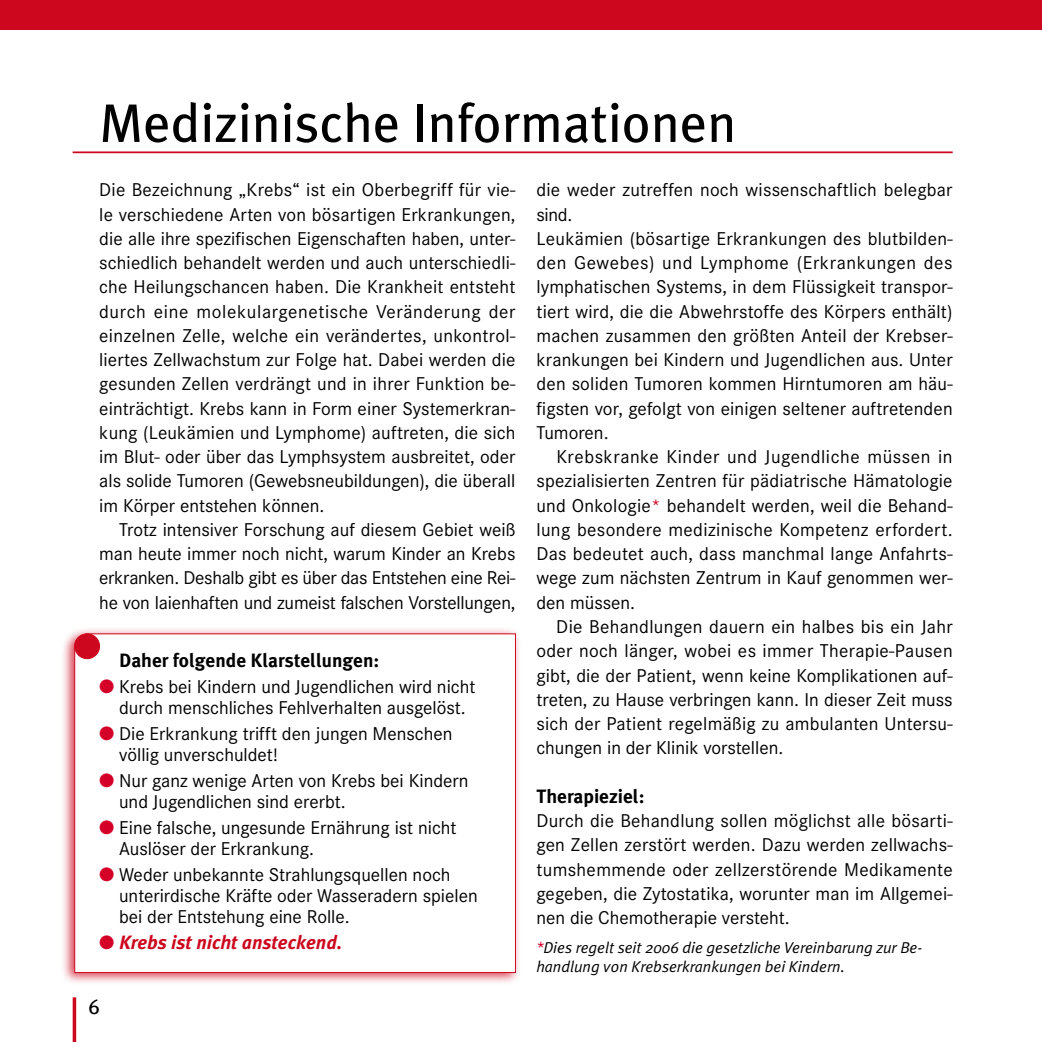
<style>
.page{position:relative;width:1042px;height:1042px;background:#fff}
.page>*{position:absolute;margin:0;border:0;box-sizing:border-box;transform-origin:0 0}
.t1{font:54.25px "Meta Plus";color:#000}
.t2{font:21px "Meta Plus Book Caps";color:#000}
.t3{font:19.25px/24.3px "Corporate S";color:#000;text-align:justify}
.t4{font:700 19.25px "Meta Plus";color:#000}
.t5{font:italic 700 19.25px "Meta Plus";color:#cd071e}
.t6{font:italic 15.75px/19.2px "Meta Plus Normal";color:#000}
.s1{color:#d40028}
.s2{color:#cd071e}
</style>
<div class="page">
<hr style="left:73px;top:997px;width:3px;height:45px;background:#cd071e">
<hr style="left:73px;top:151px;width:879px;height:2px;background:#cd071e">
<div style="left:0;top:0;width:1042px;height:30px;background:#cd071e"></div>
<div style="left:61px;top:627px;width:460px;height:358px;background:#cd071e;opacity:.75"></div>
<svg style="left:74px;top:633px;width:442px;height:340px"></svg>
<div style="left:75px;top:634px;width:25px;height:24px;background:#cd071e;border-radius:50%"></div>
<div style="left:74px;top:633px;width:26px;height:26px;border:1px solid #cd071e;border-radius:50%"></div>
<h1 class="t1" style="left:99px;top:92px;width:638px">Medizinische Informationen</h1>
<p class="t3" style="left:99px;top:178px;width:418px">Die Bezeichnung „Krebs“ ist ein Oberbegriff für vie&shy;le verschiedene Arten von bösartigen Erkrankungen, die alle ihre spezifischen Eigenschaften haben, unter&shy;schiedlich behandelt werden und auch unterschiedli&shy;che Heilungschancen haben. Die Krankheit entsteht durch eine molekulargenetische Veränderung der einzelnen Zelle, welche ein verändertes, unkontrol&shy;liertes Zellwachstum zur Folge hat. Dabei werden die gesunden Zellen verdrängt und in ihrer Funktion be&shy;einträchtigt. Krebs kann in Form einer Systemerkran&shy;kung (Leukämien und Lymphome) auftreten, die sich im Blut- oder über das Lymphsystem ausbreitet, oder als solide Tumoren (Gewebsneubildungen), die überall im Körper entstehen können.</p>
<p class="t3" style="left:99px;top:518px;width:418px;text-indent:20px">Trotz intensiver Forschung auf diesem Gebiet weiß man heute immer noch nicht, warum Kinder an Krebs erkranken. Deshalb gibt es über das Entstehen eine Rei&shy;he von laienhaften und zumeist falschen Vorstellungen,</p>
<p class="t4" style="left:119px;top:649px;width:262px">Daher folgende Klarstellungen:</p>
<p class="t3" style="left:99px;top:676px;width:378px;line-height:21px;text-align:center"><span class="s1">●</span> Krebs bei Kindern und Jugendlichen wird nicht durch menschliches Fehlverhalten ausgelöst.</p>
<p class="t3" style="left:119px;top:723px;width:335px;line-height:21px;text-indent:-20px"><span class="s1">●</span> Die Erkrankung trifft den jungen Menschen völlig unverschuldet!</p>
<p class="t3" style="left:119px;top:770px;width:351px;line-height:21px;text-indent:-20px"><span class="s1">●</span> Nur ganz wenige Arten von Krebs bei Kindern und Jugendlichen sind ererbt.</p>
<p class="t3" style="left:119px;top:817px;width:339px;line-height:21px;text-indent:-20px"><span class="s1">●</span> Eine falsche, ungesunde Ernährung ist nicht<br>Auslöser der Erkrankung.</p>
<p class="t3" style="left:119px;top:864px;width:360px;line-height:21px;text-align:left;text-indent:-20px"><span class="s1">●</span> Weder unbekannte Strahlungsquellen noch unterirdische Kräfte oder Wasseradern spielen bei der Entstehung eine Rolle.</p>
<p class="t5" style="left:99px;top:931px;width:244px"><span class="s1">●</span> Krebs ist nicht ansteckend.</p>
<p class="t2" style="left:89px;top:994px;width:13px">6</p>
<p class="t3" style="left:536px;top:178px;width:418px;text-align:left">die weder zutreffen noch wissenschaftlich belegbar sind.<br>Leukämien (bösartige Erkrankungen des blutbilden&shy;den Gewebes) und Lymphome (Erkrankungen des lymphatischen Systems, in dem Flüssigkeit transpor&shy;tiert wird, die die Abwehrstoffe des Körpers enthält) machen zusammen den größten Anteil der Krebser&shy;krankungen bei Kindern und Jugendlichen aus. Unter den soliden Tumoren kommen Hirntumoren am häu&shy;figsten vor, gefolgt von einigen seltener auftretenden Tumoren.</p>
<p class="t3" style="left:536px;top:445px;width:418px;text-indent:20px">Krebskranke Kinder und Jugendliche müssen in spezialisierten Zentren für pädiatrische Hämatologie und Onkologie<span class="s2">*</span> behandelt werden, weil die Behand&shy;lung besondere medizinische Kompetenz erfordert.<br>Das bedeutet auch, dass manchmal lange Anfahrts&shy;wege zum nächsten Zentrum in Kauf genommen wer&shy;den müssen.</p>
<p class="t3" style="left:536px;top:615px;width:418px;text-indent:20px">Die Behandlungen dauern ein halbes bis ein Jahr oder noch länger, wobei es immer Therapie-Pausen gibt, die der Patient, wenn keine Komplikationen auf&shy;treten, zu Hause verbringen kann. In dieser Zeit muss sich der Patient regelmäßig zu ambulanten Untersu&shy;chungen in der Klinik vorstellen.</p>
<p class="t4" style="left:536px;top:785px;width:110px">Therapieziel:</p>
<p class="t3" style="left:536px;top:809px;width:418px">Durch die Behandlung sollen möglichst alle bösarti&shy;gen Zellen zerstört werden. Dazu werden zellwachs&shy;tumshemmende oder zellzerstörende Medikamente gegeben, die Zytostatika, worunter man im Allgemei&shy;nen die Chemotherapie versteht.</p>
<p class="t6" style="left:536px;top:937px;width:387px"><span class="s1">*</span>Dies regelt seit 2006 die gesetzliche Vereinbarung zur Be&shy;handlung von Krebserkrankungen bei Kindern.</p>
</div>
